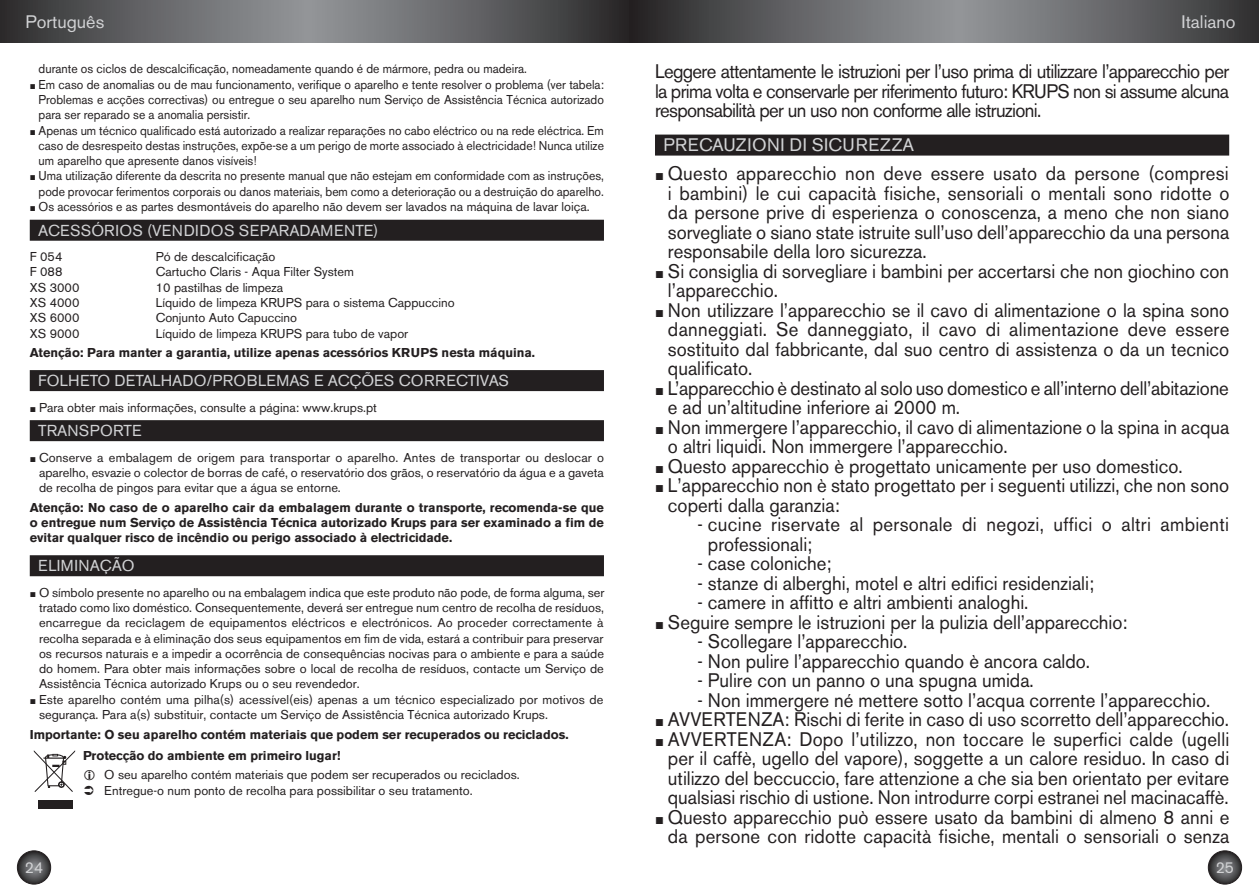
<style>
.page{position:relative;width:1259px;height:893px;background:#fff}
.page>*{position:absolute;margin:0;border:0;box-sizing:border-box;transform-origin:0 0}
.t1{font:19.5px/19.5px "Akzidenz Grotesk BE";color:#231f20;scale:.95 1}
.t2{font:18px "Akzidenz Grotesk BE";letter-spacing:.02em;color:#d1d2d4}
.t3{font:18px "Akzidenz Grotesk BE";color:#d1d2d4}
.t4{font:15.75px "Akzidenz Grotesk BE";color:#d1d2d4}
.t5{font:15.75px "Akzidenz Grotesk BE";letter-spacing:.02em;color:#d1d2d4}
.t6{font:12.75px/15.3px "Akzidenz Grotesk BE";color:#231f20;text-align:justify}
.t7{font:12.75px/15.3px "Akzidenz Grotesk BE";color:#231f20;text-align:justify;scale:.95 1}
.t8{font:700 12.75px/15.3px "Akzidenz Grotesk BE";color:#231f20;text-align:justify}
.s1{font-family:"Arial";font-size:10.5px}
.s2{font-family:"Arial";font-size:15px}
</style>
<div class="page">
<div style="left:655px;top:135px;width:574px;height:21px;background:#231f20"></div>
<svg style="left:0;top:0;width:629px;height:43px;background:#626265"></svg>
<svg style="left:17px;top:851px;width:34px;height:33px"></svg>
<div style="left:17px;top:850px;width:34px;height:34px;border:1px solid #231f20;border-radius:50%"></div>
<div style="left:30px;top:220px;width:574px;height:21px;background:#231f20"></div>
<div style="left:30px;top:370px;width:574px;height:21px;background:#231f20"></div>
<div style="left:30px;top:420px;width:574px;height:21px;background:#231f20"></div>
<div style="left:30px;top:555px;width:574px;height:21px;background:#231f20"></div>
<div style="left:38px;top:800px;width:35px;height:9px;background:#231f20"></div>
<svg style="left:34px;top:750px;width:41px;height:42px"></svg>
<svg style="left:629px;top:0;width:630px;height:43px;background:#616264"></svg>
<svg style="left:1208px;top:851px;width:33px;height:33px"></svg>
<div style="left:1208px;top:850px;width:34px;height:34px;border:1px solid #231f20;border-radius:50%"></div>
<p class="t3" style="left:26px;top:11px;width:80px">Português</p>
<p class="t3" style="left:1181px;top:11px;width:55px">Italiano</p>
<p class="t7" style="left:39px;top:61px;width:514px">durante os ciclos de descalcificação, nomeadamente quando é de mármore, pedra ou madeira.</p>
<p class="t7" style="left:39px;top:77px;width:597px;text-indent:-9px"><span class="s1">■</span> Em caso de anomalias ou de mau funcionamento, verifique o aparelho e tente resolver o problema (ver tabela:<br>Problemas e acções correctivas) ou entregue o seu aparelho num Serviço de Assistência Técnica autorizado para ser reparado se a anomalia persistir.</p>
<p class="t7" style="left:39px;top:122px;width:596px;text-indent:-9px"><span class="s1">■</span> Apenas um técnico qualificado está autorizado a realizar reparações no cabo eléctrico ou na rede eléctrica. Em caso de desrespeito destas instruções, expõe-se a um perigo de morte associado à electricidade! Nunca utilize um aparelho que apresente danos visíveis!</p>
<p class="t7" style="left:30px;top:168px;width:606px;text-align:center"><span class="s1">■</span> Uma utilização diferente da descrita no presente manual que não estejam em conformidade com as instruções, pode provocar ferimentos corporais ou danos materiais, bem como a deterioração ou a destruição do aparelho.</p>
<p class="t7" style="left:30px;top:199px;width:589px"><span class="s1">■</span> Os acessórios e as partes desmontáveis do aparelho não devem ser lavados na máquina de lavar loiça.</p>
<p class="t5" style="left:38px;top:221px;width:342px">ACESSÓRIOS (VENDIDOS SEPARADAMENTE)</p>
<p class="t6" style="left:30px;top:249px;width:34px">F 054</p>
<p class="t6" style="left:156px;top:249px;width:121px">Pó de descalcificação</p>
<p class="t6" style="left:30px;top:264px;width:34px">F 088</p>
<p class="t6" style="left:156px;top:264px;width:200px">Cartucho Claris - Aqua Filter System</p>
<p class="t6" style="left:30px;top:280px;width:51px">XS 3000</p>
<p class="t6" style="left:156px;top:280px;width:129px">10 pastilhas de limpeza</p>
<p class="t6" style="left:30px;top:295px;width:51px">XS 4000</p>
<p class="t6" style="left:156px;top:295px;width:300px">Líquido de limpeza KRUPS para o sistema Cappuccino</p>
<p class="t6" style="left:30px;top:310px;width:51px">XS 6000</p>
<p class="t6" style="left:156px;top:310px;width:143px">Conjunto Auto Capuccino</p>
<p class="t6" style="left:30px;top:326px;width:51px">XS 9000</p>
<p class="t6" style="left:156px;top:326px;width:254px">Líquido de limpeza KRUPS para tubo de vapor</p>
<p class="t8" style="left:30px;top:345px;width:507px">Atenção: Para manter a garantia, utilize apenas acessórios KRUPS nesta máquina.</p>
<p class="t4" style="left:38px;top:371px;width:472px">FOLHETO DETALHADO/PROBLEMAS E ACÇÕES CORRECTIVAS</p>
<p class="t6" style="left:30px;top:399px;width:349px"><span class="s1">■</span> Para obter mais informações, consulte a página: www.krups.pt</p>
<p class="t4" style="left:38px;top:421px;width:105px">TRANSPORTE</p>
<p class="t6" style="left:39px;top:449px;width:566px;text-indent:-9px"><span class="s1">■</span> Conserve a embalagem de origem para transportar o aparelho. Antes de transportar ou deslocar o aparelho, esvazie o colector de borras de café, o reservatório dos grãos, o reservatório da água e a gaveta de recolha de pingos para evitar que a água se entorne.</p>
<p class="t8" style="left:30px;top:500px;width:576px">Atenção: No caso de o aparelho cair da embalagem durante o transporte, recomenda-se que o entregue num Serviço de Assistência Técnica autorizado Krups para ser examinado a fim de evitar qualquer risco de incêndio ou perigo associado à electricidade.</p>
<p class="t4" style="left:38px;top:556px;width:98px">ELIMINAÇÃO</p>
<p class="t6" style="left:39px;top:585px;width:567px;text-indent:-9px"><span class="s1">■</span> O símbolo presente no aparelho ou na embalagem indica que este produto não pode, de forma alguma, ser tratado como lixo doméstico. Consequentemente, deverá ser entregue num centro de recolha de resíduos, encarregue da reciclagem de equipamentos eléctricos e electrónicos. Ao proceder correctamente à recolha separada e à eliminação dos seus equipamentos em fim de vida, estará a contribuir para preservar os recursos naturais e a impedir a ocorrência de consequências nocivas para o ambiente e para a saúde do homem. Para obter mais informações sobre o local de recolha de resíduos, contacte um Serviço de Assistência Técnica autorizado Krups ou o seu revendedor.</p>
<p class="t6" style="left:39px;top:692px;width:566px;text-indent:-9px"><span class="s1">■</span> Este aparelho contém uma pilha(s) acessível(eis) apenas a um técnico especializado por motivos de segurança. Para a(s) substituir, contacte um Serviço de Assistência Técnica autorizado Krups.</p>
<p class="t8" style="left:83px;top:724px;width:487px;line-height:21.1px;text-indent:-53px">Importante: O seu aparelho contém materiais que podem ser recuperados ou reciclados.<br>Protecção do ambiente em primeiro lugar!</p>
<p class="t6" style="left:104px;top:767px;width:415px">O seu aparelho contém materiais que podem ser recuperados ou reciclados.<br>Entregue-o num ponto de recolha para possibilitar o seu tratamento.</p>
<p class="t1" style="left:655px;top:62px;width:606px;text-align:justify">Leggere attentamente le istruzioni per l’uso prima di utilizzare l’apparecchio per la prima volta e conservarle per riferimento futuro: KRUPS non si assume alcuna responsabilità per un uso non conforme alle istruzioni.</p>
<p class="t2" style="left:663px;top:134px;width:252px">PRECAUZIONI DI SICUREZZA</p>
<p class="t1" style="left:668px;top:164px;width:592px;text-align:justify;text-indent:-13px"><span class="s2">■</span> Questo apparecchio non deve essere usato da persone (compresi i bambini) le cui capacità fisiche, sensoriali o mentali sono ridotte o da persone prive di esperienza o conoscenza, a meno che non siano sorvegliate o siano state istruite sull’uso dell’apparecchio da una persona responsabile della loro sicurezza.</p>
<p class="t1" style="left:668px;top:261px;width:592px;text-indent:-13px"><span class="s2">■</span> Si consiglia di sorvegliare i bambini per accertarsi che non giochino con l’apparecchio.</p>
<p class="t1" style="left:668px;top:300px;width:592px;text-align:justify;text-indent:-13px"><span class="s2">■</span> Non utilizzare l’apparecchio se il cavo di alimentazione o la spina sono danneggiati. Se danneggiato, il cavo di alimentazione deve essere sostituito dal fabbricante, dal suo centro di assistenza o da un tecnico qualificato.</p>
<p class="t1" style="left:668px;top:378px;width:592px;text-indent:-13px"><span class="s2">■</span> L’apparecchio è destinato al solo uso domestico e all’interno dell’abitazione e ad un’altitudine inferiore ai 2000 m.</p>
<p class="t1" style="left:668px;top:417px;width:592px;text-indent:-13px"><span class="s2">■</span> Non immergere l’apparecchio, il cavo di alimentazione o la spina in acqua o altri liquidi. Non immergere l’apparecchio.</p>
<p class="t1" style="left:655px;top:456px;width:554px"><span class="s2">■</span> Questo apparecchio è progettato unicamente per uso domestico.</p>
<p class="t1" style="left:668px;top:476px;width:592px;text-indent:-13px"><span class="s2">■</span> L’apparecchio non è stato progettato per i seguenti utilizzi, che non sono coperti dalla garanzia:</p>
<p class="t1" style="left:708px;top:515px;width:550px;text-indent:-10px">- cucine riservate al personale di negozi, uffici o altri ambienti professionali;</p>
<p class="t1" style="left:697px;top:554px;width:143px">- case coloniche;</p>
<p class="t1" style="left:697px;top:573px;width:419px">- stanze di alberghi, motel e altri edifici residenziali;</p>
<p class="t1" style="left:697px;top:593px;width:347px">- camere in affitto e altri ambienti analoghi.</p>
<p class="t1" style="left:655px;top:612px;width:499px"><span class="s2">■</span> Seguire sempre le istruzioni per la pulizia dell’apparecchio:</p>
<p class="t1" style="left:697px;top:632px;width:220px">- Scollegare l’apparecchio.</p>
<p class="t1" style="left:697px;top:651px;width:412px">- Non pulire l’apparecchio quando è ancora caldo.</p>
<p class="t1" style="left:697px;top:671px;width:353px">- Pulire con un panno o una spugna umida.</p>
<p class="t1" style="left:697px;top:690px;width:539px">- Non immergere né mettere sotto l’acqua corrente l’apparecchio.</p>
<p class="t1" style="left:655px;top:710px;width:603px"><span class="s2">■</span> AVVERTENZA: Rischi di ferite in caso di uso scorretto dell’apparecchio.</p>
<p class="t1" style="left:668px;top:729px;width:592px;text-align:justify;text-indent:-13px"><span class="s2">■</span> AVVERTENZA: Dopo l’utilizzo, non toccare le superfici calde (ugelli per il caffè, ugello del vapore), soggette a un calore residuo. In caso di utilizzo del beccuccio, fare attenzione a che sia ben orientato per evitare qualsiasi rischio di ustione. Non introdurre corpi estranei nel macinacaffè.</p>
<p class="t1" style="left:655px;top:807px;width:606px;text-align:right"><span class="s2">■</span> Questo apparecchio può essere usato da bambini di almeno 8 anni e da persone con ridotte capacità fisiche, mentali o sensoriali o senza</p>
<p class="t4" style="left:25px;top:858px;width:20px">24</p>
<p class="t4" style="left:1215px;top:858px;width:20px">25</p>
</div>
